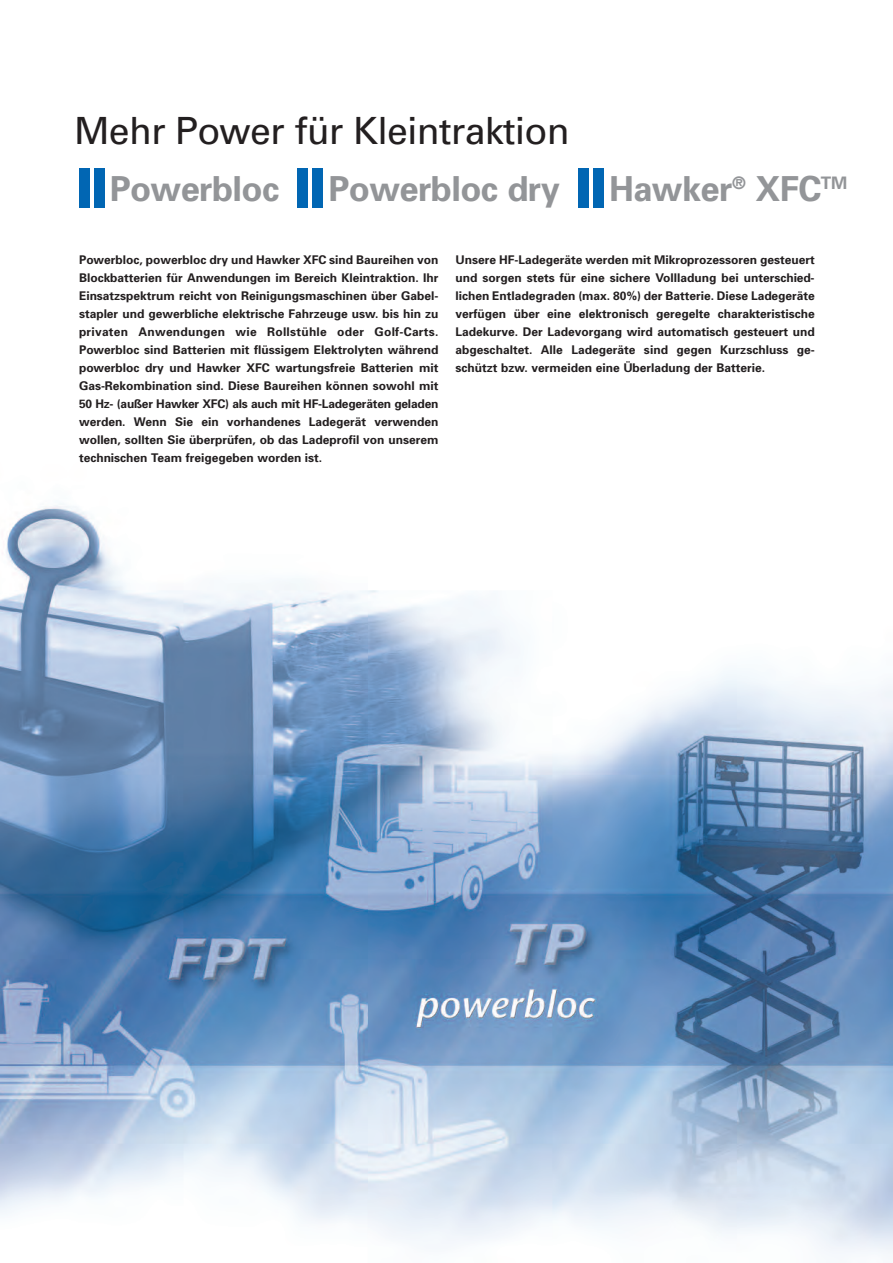
<style>
.page{position:relative;width:893px;height:1263px;background:#fff}
.page>*{position:absolute;margin:0;border:0;box-sizing:border-box;transform-origin:0 0}
.t1{font:37.5px "Univers";letter-spacing:-.02em;color:#231f20}
.t2{font:700 34.5px "Univers";letter-spacing:-.02em;color:#939598}
.t3{font:700 12px/18px "Univers";color:#231f20;text-align:justify}
</style>
<div class="page">
<img style="left:0;top:168px;width:893px;height:1086px">
<div style="left:94px;top:169px;width:11px;height:39px;background:#0166b3"></div>
<div style="left:79px;top:169px;width:10px;height:39px;background:#0166b3"></div>
<div style="left:593px;top:169px;width:11px;height:39px;background:#0166b3"></div>
<div style="left:578px;top:169px;width:11px;height:39px;background:#0166b3"></div>
<div style="left:312px;top:169px;width:11px;height:39px;background:#0166b3"></div>
<div style="left:297px;top:169px;width:11px;height:39px;background:#0166b3"></div>
<h1 class="t1" style="left:74px;top:117px;width:497px">Mehr Power für Kleintraktion</h1>
<h2 class="t2" style="left:110px;top:176px;width:171px">Powerbloc</h2>
<h2 class="t2" style="left:328px;top:176px;width:233px">Powerbloc dry</h2>
<h2 class="t2" style="left:609px;top:176px;width:240px">Hawker<sup>®</sup> XFC<sup>TM</sup></h2>
<p class="t3" style="left:79px;top:251px;width:361px">Powerbloc, powerbloc dry und Hawker XFC sind Baureihen von Blockbatterien für Anwendungen im Bereich Kleintraktion. Ihr Einsatzspektrum reicht von Reinigungsmaschinen über Gabel&shy;stapler und gewerbliche elektrische Fahrzeuge usw. bis hin zu privaten Anwendungen wie Rollstühle oder Golf-Carts.<br>Powerbloc sind Batterien mit flüssigem Elektrolyten während powerbloc dry und Hawker XFC wartungsfreie Batterien mit Gas-Rekombination sind. Diese Baureihen können sowohl mit 50 Hz- (außer Hawker XFC) als auch mit HF-Ladegeräten geladen werden. Wenn Sie ein vorhandenes Ladegerät verwenden wollen, sollten Sie überprüfen, ob das Ladeprofil von unserem technischen Team freigegeben worden ist.</p>
<p class="t3" style="left:455px;top:251px;width:361px">Unsere HF-Ladegeräte werden mit Mikroprozessoren gesteuert und sorgen stets für eine sichere Vollladung bei unterschied&shy;lichen Entladegraden (max. 80%) der Batterie. Diese Ladegeräte verfügen über eine elektronisch geregelte charakteristische Ladekurve. Der Ladevorgang wird automatisch gesteuert und abgeschaltet. Alle Ladegeräte sind gegen Kurzschluss ge&shy;schützt bzw. vermeiden eine Überladung der Batterie.</p>
</div>
